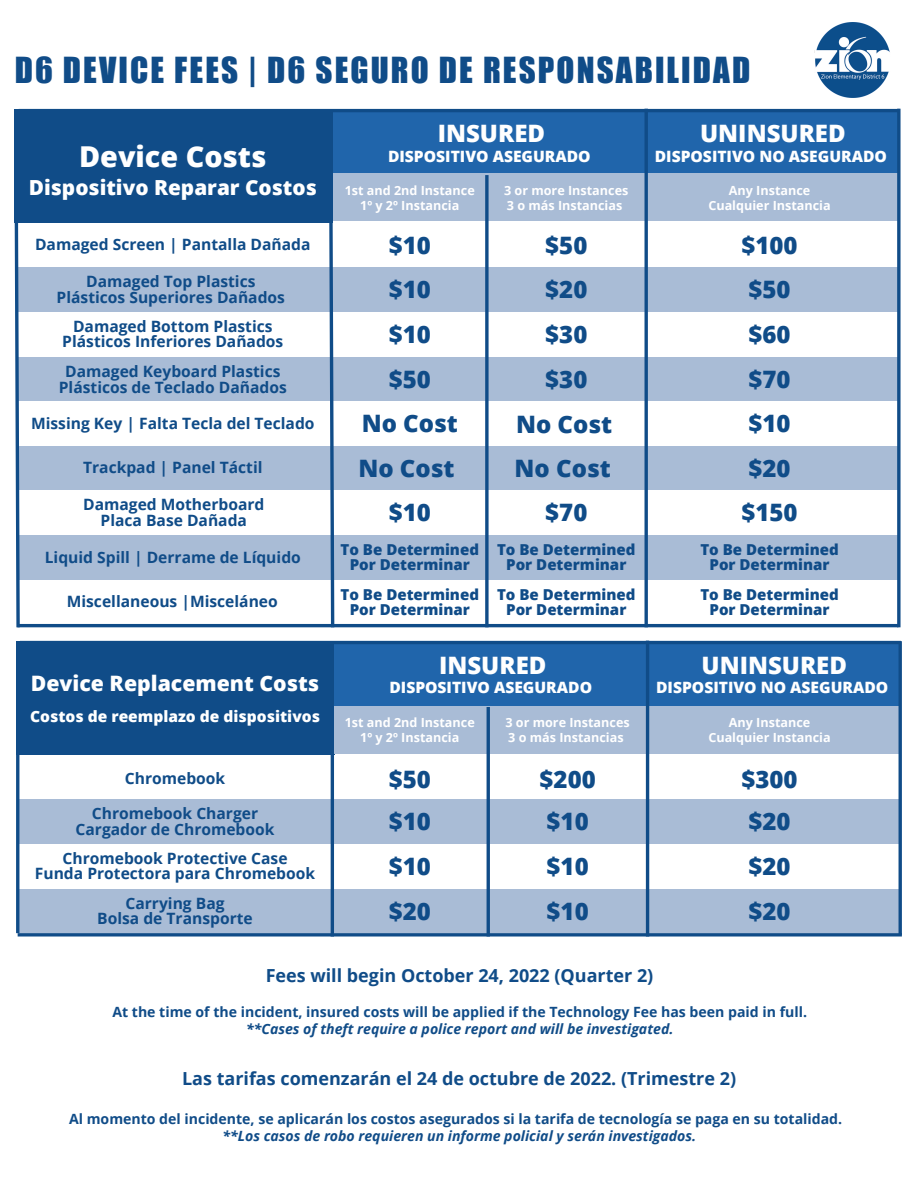
<style>
.page{position:relative;width:918px;height:1188px;background:#fff}
.page>*{position:absolute;margin:0;border:0;box-sizing:border-box;transform-origin:0 0}
.t1{font:33px "Impact";letter-spacing:.065em;color:#104c88}
.t2{font:800 28.8px "Open Sans";color:#fff}
.t3{font:800 24px/44.7px "Open Sans";color:#104c88}
.t4{font:800 24px "Open Sans";color:#fff}
.t5{font:800 21.3px "Open Sans";color:#fff}
.t6{font:800 20.85px "Open Sans";color:#fff}
.t7{font:700 18px "Open Sans";color:#104c88}
.t8{font:700 15.6px/15.8px "Open Sans";color:#104c88;text-align:center}
.t9{font:800 15.6px "Open Sans";color:#fff}
.t10{font:800 15px/15.6px "Open Sans";color:#104c88;text-align:center}
.t11{font:700 14.1px "Open Sans";color:#104c88}
.t12{font:italic 700 14.1px "Open Sans";color:#104c88}
.t13{font:700 12.6px/14.7px "Open Sans";color:#fff;text-align:center}
</style>
<div class="page">
<div style="left:18px;top:535px;width:880px;height:45px;background:#a9bcd6"></div>
<div style="left:18px;top:445px;width:880px;height:45px;background:#a9bcd6"></div>
<div style="left:18px;top:401px;width:880px;height:45px;background:#fff"></div>
<div style="left:18px;top:356px;width:880px;height:45px;background:#a9bcd6"></div>
<div style="left:18px;top:312px;width:880px;height:45px;background:#fff"></div>
<div style="left:18px;top:267px;width:880px;height:45px;background:#a9bcd6"></div>
<div style="left:15px;top:109px;width:318px;height:114px;background:#104c88"></div>
<div style="left:333px;top:109px;width:566px;height:66px;background:#2065ab"></div>
<div style="left:333px;top:173px;width:566px;height:47px;background:#a9bcd6"></div>
<svg style="left:485px;top:175px;width:4px;height:449px;background:#2e6297"></svg>
<hr style="left:645px;top:109px;width:3px;height:518px;background:#104c88">
<svg style="left:328px;top:220px;width:8px;height:408px"></svg>
<svg style="left:14px;top:219px;width:7px;height:409px"></svg>
<svg style="left:897px;top:109px;width:4px;height:518px;background:#326599"></svg>
<hr style="left:17px;top:624px;width:881px;height:3px;background:#104c88">
<hr style="left:19px;top:109px;width:881px;height:3px;background:#104c88">
<div style="left:20px;top:888px;width:879px;height:45px;background:#a9bcd6"></div>
<div style="left:20px;top:844px;width:879px;height:45px;background:#fff"></div>
<div style="left:20px;top:799px;width:879px;height:45px;background:#a9bcd6"></div>
<div style="left:16px;top:641px;width:318px;height:113px;background:#104c88"></div>
<div style="left:334px;top:641px;width:566px;height:66px;background:#2065ab"></div>
<div style="left:334px;top:707px;width:566px;height:47px;background:#a9bcd6"></div>
<hr style="left:487px;top:707px;width:3px;height:230px;background:#104c88">
<hr style="left:646px;top:641px;width:3px;height:296px;background:#104c88">
<hr style="left:331px;top:754px;width:3px;height:183px;background:#104c88">
<hr style="left:16px;top:754px;width:3px;height:179px;background:#104c88">
<hr style="left:899px;top:641px;width:3px;height:294px;background:#104c88">
<svg style="left:18px;top:933px;width:884px;height:4px;background:#346799"></svg>
<hr style="left:20px;top:641px;width:881px;height:3px;background:#104c88">
<img style="left:814px;top:23px;width:76px;height:75px">
<h1 class="t1" style="left:15px;top:50px;width:737px">D6 DEVICE FEES | D6 SEGURO DE RESPONSABILIDAD</h1>
<h2 class="t2" style="left:79px;top:136px;width:189px">Device Costs</h2>
<h3 class="t6" style="left:29px;top:173px;width:289px">Dispositivo Reparar Costos</h3>
<p class="t8" style="left:35px;top:236px;width:277px">Damaged Screen | Pantalla Dañada</p>
<p class="t8" style="left:57px;top:273px;width:230px">Damaged Top Plastics<br>Plásticos Superiores Dañados</p>
<p class="t8" style="left:62px;top:318px;width:223px">Damaged Bottom Plastics<br>Plásticos Inferiores Dañados</p>
<p class="t8" style="left:59px;top:363px;width:229px">Damaged Keyboard Plastics<br>Plásticos de Teclado Dañados</p>
<h3 class="t4" style="left:438px;top:116px;width:109px">INSURED</h3>
<h3 class="t4" style="left:700px;top:116px;width:147px">UNINSURED</h3>
<p class="t9" style="left:388px;top:145px;width:204px">DISPOSITIVO ASEGURADO</p>
<p class="t9" style="left:655px;top:145px;width:234px">DISPOSITIVO NO ASEGURADO</p>
<p class="t13" style="left:345px;top:183px;width:132px">1st and 2nd Instance<br>1º y 2º Instancia</p>
<p class="t13" style="left:504px;top:183px;width:126px;text-align:left">3 or more Instances<br>3 o más Instancias</p>
<p class="t13" style="left:708px;top:183px;width:124px">Any Instance<br>Cualquier Instancia</p>
<h3 class="t3" style="left:389px;top:222px;width:44px">$10 $10</h3>
<h3 class="t3" style="left:389px;top:311px;width:44px">$10</h3>
<h3 class="t3" style="left:389px;top:356px;width:44px">$50</h3>
<h3 class="t3" style="left:545px;top:222px;width:44px">$50</h3>
<h3 class="t3" style="left:545px;top:267px;width:44px">$20 $30</h3>
<h3 class="t3" style="left:545px;top:356px;width:44px">$30</h3>
<h3 class="t3" style="left:741px;top:222px;width:58px">$100</h3>
<h3 class="t3" style="left:749px;top:267px;width:44px">$50 $60</h3>
<h3 class="t3" style="left:749px;top:356px;width:44px">$70</h3>
<p class="t8" style="left:31px;top:415px;width:285px">Missing Key | Falta Tecla del Teclado</p>
<h3 class="t3" style="left:362px;top:400px;width:98px">No Cost</h3>
<h3 class="t3" style="left:516px;top:401px;width:98px">No Cost</h3>
<h3 class="t3" style="left:741px;top:400px;width:58px">$10 $20 $150</h3>
<h3 class="t3" style="left:358px;top:445px;width:98px;text-align:center">No Cost $10</h3>
<p class="t10" style="left:341px;top:541px;width:140px">To Be Determined<br>Por Determinar</p>
<p class="t10" style="left:341px;top:586px;width:140px">To Be Determined<br>Por Determinar</p>
<p class="t10" style="left:497px;top:586px;width:140px">To Be Determined<br>Por Determinar</p>
<h3 class="t3" style="left:515px;top:445px;width:98px;text-align:center">No Cost $70</h3>
<p class="t8" style="left:83px;top:459px;width:181px">Trackpad | Panel Táctil</p>
<p class="t8" style="left:83px;top:496px;width:183px">Damaged Motherboard<br>Placa Base Dañada</p>
<p class="t8" style="left:45px;top:549px;width:258px">Liquid Spill | Derrame de Líquido</p>
<p class="t8" style="left:67px;top:593px;width:213px">Miscellaneous |Misceláneo</p>
<p class="t10" style="left:497px;top:541px;width:140px">To Be Determined<br>Por Determinar</p>
<p class="t10" style="left:700px;top:541px;width:140px">To Be Determined<br>Por Determinar</p>
<p class="t10" style="left:700px;top:586px;width:140px">To Be Determined<br>Por Determinar</p>
<h3 class="t5" style="left:31px;top:668px;width:290px">Device Replacement Costs</h3>
<p class="t9" style="left:30px;top:705px;width:291px">Costos de reemplazo de dispositivos</p>
<p class="t8" style="left:125px;top:770px;width:102px">Chromebook</p>
<p class="t8" style="left:76px;top:805px;width:200px">Chromebook Charger<br>Cargador de Chromebook</p>
<p class="t8" style="left:35px;top:850px;width:282px">Chromebook Protective Case<br>Funda Protectora para Chromebook</p>
<p class="t8" style="left:97px;top:895px;width:157px">Carrying Bag<br>Bolsa de Transporte</p>
<h3 class="t4" style="left:439px;top:648px;width:109px">INSURED</h3>
<h3 class="t4" style="left:702px;top:648px;width:147px">UNINSURED</h3>
<p class="t9" style="left:389px;top:677px;width:204px">DISPOSITIVO ASEGURADO</p>
<p class="t9" style="left:656px;top:677px;width:234px">DISPOSITIVO NO ASEGURADO</p>
<p class="t13" style="left:345px;top:715px;width:132px">1st and 2nd Instance<br>1º y 2º Instancia</p>
<p class="t13" style="left:506px;top:715px;width:126px;text-align:left">3 or more Instances<br>3 o más Instancias</p>
<p class="t13" style="left:708px;top:715px;width:124px">Any Instance<br>Cualquier Instancia</p>
<h3 class="t3" style="left:389px;top:757px;width:44px;line-height:42.5px">$50 $10</h3>
<h3 class="t3" style="left:389px;top:843px;width:44px">$10</h3>
<h3 class="t3" style="left:389px;top:888px;width:44px">$20</h3>
<h3 class="t3" style="left:540px;top:756px;width:58px">$200</h3>
<h3 class="t3" style="left:547px;top:799px;width:44px">$10 $10</h3>
<h3 class="t3" style="left:547px;top:888px;width:44px">$10</h3>
<h3 class="t3" style="left:741px;top:756px;width:58px">$300</h3>
<h3 class="t3" style="left:749px;top:799px;width:44px">$20 $20</h3>
<h3 class="t3" style="left:749px;top:888px;width:44px">$20</h3>
<p class="t7" style="left:266px;top:963px;width:389px">Fees will begin October 24, 2022 (Quarter 2)</p>
<p class="t11" style="left:112px;top:1002px;width:696px">At the time of the incident, insured costs will be applied if the Technology Fee has been paid in full.</p>
<p class="t12" style="left:246px;top:1019px;width:429px">**Cases of theft require a police report and will be investigated.</p>
<p class="t7" style="left:182px;top:1065px;width:556px">Las tarifas comenzarán el 24 de octubre de 2022. (Trimestre 2)</p>
<p class="t11" style="left:69px;top:1109px;width:775px">Al momento del incidente, se aplicarán los costos asegurados si la tarifa de tecnología se paga en su totalidad.</p>
<p class="t12" style="left:222px;top:1126px;width:475px">**Los casos de robo requieren un informe policial y serán investigados.</p>
</div>
